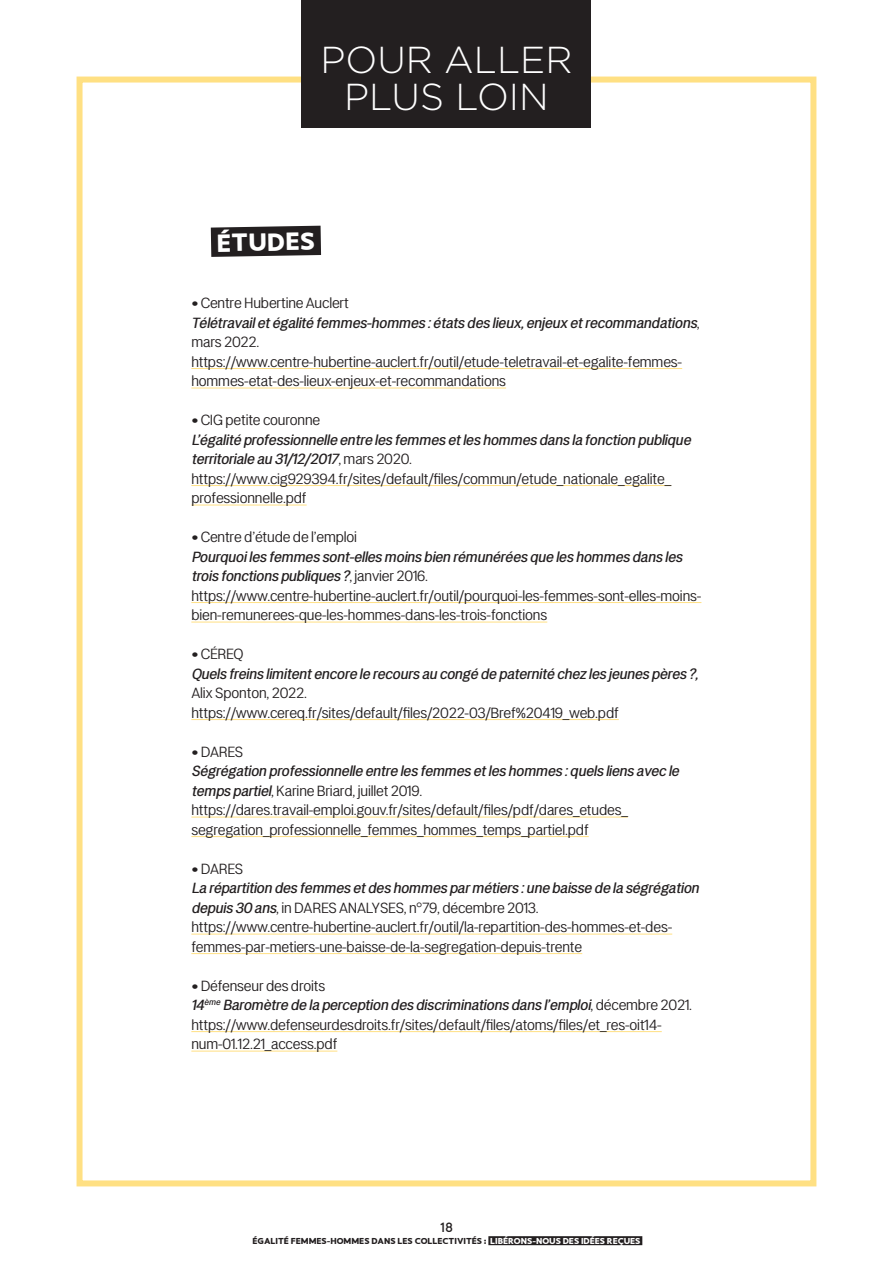
<style>
.page{position:relative;width:893px;height:1263px;background:#fff}
.page>*{position:absolute;margin:0;border:0;box-sizing:border-box;transform-origin:0 0}
.t1{font:300 37.5px/37.5px "Gotham";color:#fff;text-align:center}
.t2{font:800 25.95px "LT Asus";color:#fff}
.t3{font:16.5px/19.5px "LT Amber";letter-spacing:-.01em;color:#231f20}
.t4{font:italic 500 16.5px/19.5px "LT Amber";color:#231f20}
.t5{font:700 13.5px "Aaux Pro OT";color:#231f20}
.t6{font:800 9px "LT Asus";color:#231f20}
.s1{font-weight:700}
.s2{font-weight:500;font-style:italic}
.s3{font-weight:700;font-style:normal}
.s4{font-weight:400;font-style:normal}
.s5{color:#fff}
</style>
<div class="page">
<div style="left:488px;top:1236px;width:154px;height:9px;background:#231f20"></div>
<div style="left:77px;top:77px;width:739px;height:1109px;border:6px solid #ffe083"></div>
<div style="left:302px;top:0;width:289px;height:128px;background:#231f20"></div>
<hr style="left:191px;top:368px;width:491px;height:1px;background:#ffe083">
<hr style="left:191px;top:388px;width:315px;height:1px;background:#ffe083">
<hr style="left:191px;top:485px;width:480px;height:1px;background:#ffe083">
<hr style="left:191px;top:505px;width:116px;height:1px;background:#ffe083">
<hr style="left:191px;top:602px;width:510px;height:1px;background:#ffe083">
<hr style="left:191px;top:622px;width:356px;height:1px;background:#ffe083">
<hr style="left:191px;top:719px;width:428px;height:1px;background:#ffe083">
<hr style="left:191px;top:817px;width:437px;height:1px;background:#ffe083">
<hr style="left:191px;top:836px;width:398px;height:1px;background:#ffe083">
<hr style="left:191px;top:934px;width:481px;height:1px;background:#ffe083">
<hr style="left:191px;top:953px;width:391px;height:1px;background:#ffe083">
<hr style="left:191px;top:1031px;width:471px;height:1px;background:#ffe083">
<hr style="left:191px;top:1051px;width:146px;height:1px;background:#ffe083">
<svg style="left:210px;top:225px;width:112px;height:32px"></svg>
<h1 class="t1" style="left:320px;top:40px;width:254px">POUR ALLER<br>PLUS LOIN</h1>
<h2 class="t2" style="left:216px;top:227px;width:100px;rotate:-1deg">ÉTUDES</h2>
<p class="t3" style="left:191px;top:294px;width:510px"><span class="s1">•</span> Centre Hubertine Auclert<br><span class="s2">Télétravailetégalité femmes-hommes :états des lieux,enjeux etrecommandations</span>, mars 2022. https://www.centre-hubertine-auclert.fr/outil/etude-teletravail-et-egalite-femmes&shy;hommes-etat-des-lieux-enjeux-et-recommandations</p>
<p class="t3" style="left:191px;top:411px;width:504px"><span class="s1">•</span> CIG petite couronne<br><span class="s2">L’égalité professionnelle entre les femmes etles hommes dans la fonction publique territoriale au 31/12/2017</span>, m a r s 2 0 2 0 . https://www.cig929394.fr/sites/default/files/commun/etude_nationale_egalite_ professionnelle.pdf</p>
<p class="t3" style="left:191px;top:528px;width:512px"><span class="s1">•</span> Centre d’étude de l’emploi<br><span class="s2">Pourquoiles femmes sont-elles moins bien rémunérées que les hommes dans les trois fonctions publiques ?</span>, j a n v i e r 2 0 1 6 . https://www.centre-hubertine-auclert.fr/outil/pourquoi-les-femmes-sont-elles-moins&shy;bien-remunerees-que-les-hommes-dans-les-trois-fonctions</p>
<p class="t4" style="left:191px;top:645px;width:512px"><span class="s3">•</span> <span class="s4">CÉREQ<br></span>Quels freins limitentencore le recours au congé de paternité chez les jeunes pères ?,</p>
<p class="t3" style="left:191px;top:684px;width:429px">Alix Sponton, 2022. https://www.cereq.fr/sites/default/files/2022-03/Bref%20419_web.pdf</p>
<p class="t3" style="left:191px;top:742px;width:492px"><span class="s1">•</span> DARES<br><span class="s2">Ségrégation professionnelle entre les femmes etles hommes :quels liens avec le temps partiel</span>, Karine Briard, juillet 2019. https://dares.travail-emploi.gouv.fr/sites/default/files/pdf/dares_etudes_ segregation_professionnelle_femmes_hommes_temps_partiel.pdf</p>
<p class="t3" style="left:191px;top:859px;width:512px"><span class="s1">•</span> DARES<br><span class="s2">La répartition des femmes etdes hommes parmétiers :une baisse de la ségrégation depuis 30 ans</span>, in DARES ANALYSES, n°79, décembre 2013. https://www.centre-hubertine-auclert.fr/outil/la-repartition-des-hommes-et-des&shy;femmes-par-metiers-une-baisse-de-la-segregation-depuis-trente</p>
<p class="t3" style="left:191px;top:976px;width:502px"><span class="s1">•</span> Défenseur des droits<br><span class="s2">14</span><sup>ème</sup> <span class="s2">Baromètre de la perception des discriminations dans l’emploi</span>, d é c e m b r e 2 0 2 1 . https://www.defenseurdesdroits.fr/sites/default/files/atoms/files/et_res-oit14- num-01.12.21_access.pdf</p>
<p class="t5" style="left:440px;top:1219px;width:14px">18</p>
<p class="t6" style="left:252px;top:1235px;width:389px">ÉGALITÉ FEMMES-HOMMES DANS LES COLLECTIVITÉS : <span class="s5">LIBÉRONS-NOUS DES IDÉES REÇUES</span></p>
</div>
